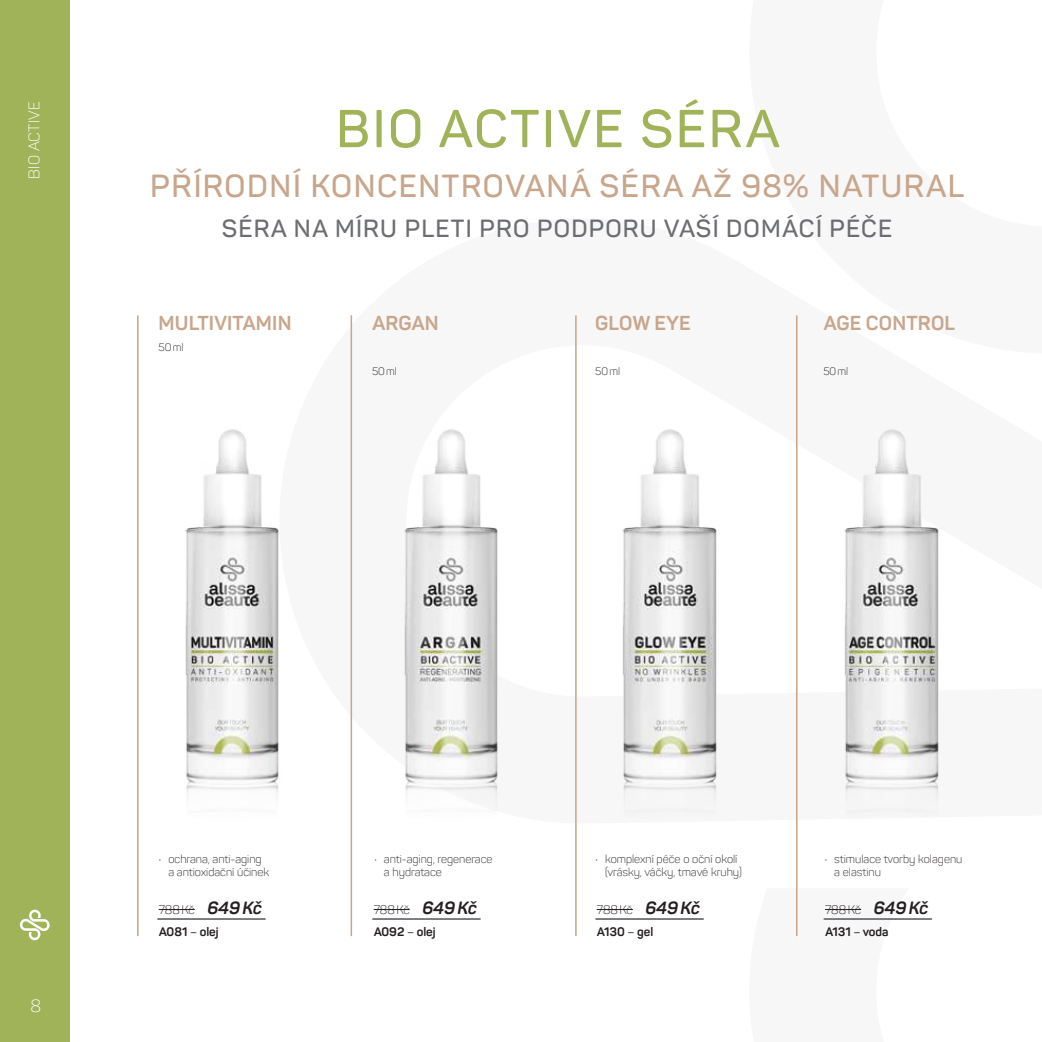
<style>
.page{position:relative;width:1042px;height:1042px;background:#fff}
.page>*{position:absolute;margin:0;border:0;box-sizing:border-box;transform-origin:0 0}
.t1{font:600 52.5px "Panton";letter-spacing:.05em;color:#a1b359}
.t2{font:600 31.5px "Panton";letter-spacing:.05em;color:#c7a68c}
.t3{font:600 24.5px "Panton";letter-spacing:.05em;color:#6c6d70}
.t4{font:700 19.95px "Panton";letter-spacing:.01em;color:#c7a68c}
.t5{font:300 17.5px "Panton";color:#fff}
.t6{font:300 15.4px "Panton";letter-spacing:.02em;color:#fff}
.t7{font:700 12.25px/22.2px "Panton";color:#231f20}
.t8{font:300 11.38px/13.7px "Panton";color:#231f20}
.t9{font:300 10.67px "Panton";color:#231f20}
.s1{font-weight:300}
.s2{font-style:italic;font-size:17.5px}
.s3{font-weight:400}
</style>
<div class="page">
<div style="left:0;top:0;width:70px;height:1042px;background:#a1b359"></div>
<img style="left:404px;top:429px;width:95px;height:382px">
<img style="left:622px;top:429px;width:95px;height:388px">
<img style="left:185px;top:429px;width:94px;height:368px">
<img style="left:844px;top:429px;width:95px;height:388px">
<hr style="left:159px;top:909px;width:36px;height:1px;background:#231f20">
<hr style="left:158px;top:918px;width:107px;height:2px;background:#6c6d70">
<hr style="left:374px;top:909px;width:36px;height:1px;background:#231f20">
<hr style="left:373px;top:918px;width:107px;height:2px;background:#6c6d70">
<hr style="left:597px;top:909px;width:36px;height:1px;background:#231f20">
<hr style="left:596px;top:918px;width:107px;height:2px;background:#6c6d70">
<hr style="left:825px;top:909px;width:36px;height:1px;background:#231f20">
<hr style="left:824px;top:918px;width:107px;height:2px;background:#6c6d70">
<hr style="left:350px;top:316px;width:2px;height:619px;background:#c7a68c">
<hr style="left:137px;top:316px;width:2px;height:619px;background:#c7a68c">
<hr style="left:575px;top:316px;width:2px;height:619px;background:#c7a68c">
<hr style="left:796px;top:316px;width:1px;height:619px;background:#c7a68c">
<svg style="left:20px;top:909px;width:30px;height:31px"></svg>
<h3 class="t6" style="left:25px;top:179px;width:79px;rotate:-90deg">BIO ACTIVE</h3>
<h1 class="t1" style="left:336px;top:96px;width:134px">BIO ACTIVE</h1>
<h1 class="t1" style="left:640px;top:96px;width:141px">SÉRA</h1>
<h2 class="t2" style="left:150px;top:167px;width:816px">PŘÍRODNÍ KONCENTROVANÁ SÉRA AŽ 98% NATURAL</h2>
<h3 class="t3" style="left:222px;top:213px;width:672px">SÉRA NA MÍRU PLETI PRO PODPORU VAŠÍ DOMÁCÍ PÉČE</h3>
<h3 class="t4" style="left:159px;top:311px;width:134px">MULTIVITAMIN</h3>
<h3 class="t4" style="left:372px;top:311px;width:68px">ARGAN</h3>
<h3 class="t4" style="left:595px;top:311px;width:95px">GLOW EYE</h3>
<p class="t9" style="left:372px;top:365px;width:26px">50ml</p>
<p class="t9" style="left:158px;top:341px;width:26px">50ml</p>
<p class="t9" style="left:595px;top:365px;width:26px">50ml</p>
<h3 class="t4" style="left:823px;top:311px;width:133px">AGE CONTROL</h3>
<p class="t9" style="left:823px;top:365px;width:26px">50ml</p>
<h3 class="t5" style="left:31px;top:995px;width:12px">8</h3>
<p class="t8" style="left:168px;top:852px;width:102px;text-indent:-10px">• ochrana, anti-aging a antioxidační účinek</p>
<p class="t8" style="left:384px;top:852px;width:110px;text-indent:-10px">• anti-aging, regenerace a hydratace</p>
<p class="t8" style="left:605px;top:852px;width:138px;text-indent:-10px">• komplexní péče o oční okolí (vrásky, váčky, tmavé kruhy)</p>
<p class="t8" style="left:834px;top:852px;width:130px;text-indent:-10px">• stimulace tvorby kolagenu a elastinu</p>
<p class="t7" style="left:159px;top:898px;width:105px"><span class="s1">788Kč</span> <span class="s2">649Kč<br></span>A081 <span class="s3">–</span> OLEJ</p>
<p class="t7" style="left:374px;top:898px;width:105px"><span class="s1">788Kč</span> <span class="s2">649Kč<br></span>A092 <span class="s3">–</span> OLEJ</p>
<p class="t7" style="left:597px;top:898px;width:105px"><span class="s1">788Kč</span> <span class="s2">649Kč<br></span>A130 <span class="s3">–</span> GEL</p>
<p class="t7" style="left:825px;top:898px;width:105px"><span class="s1">788Kč</span> <span class="s2">649Kč<br></span>A131 <span class="s3">–</span> VODA</p>
</div>
